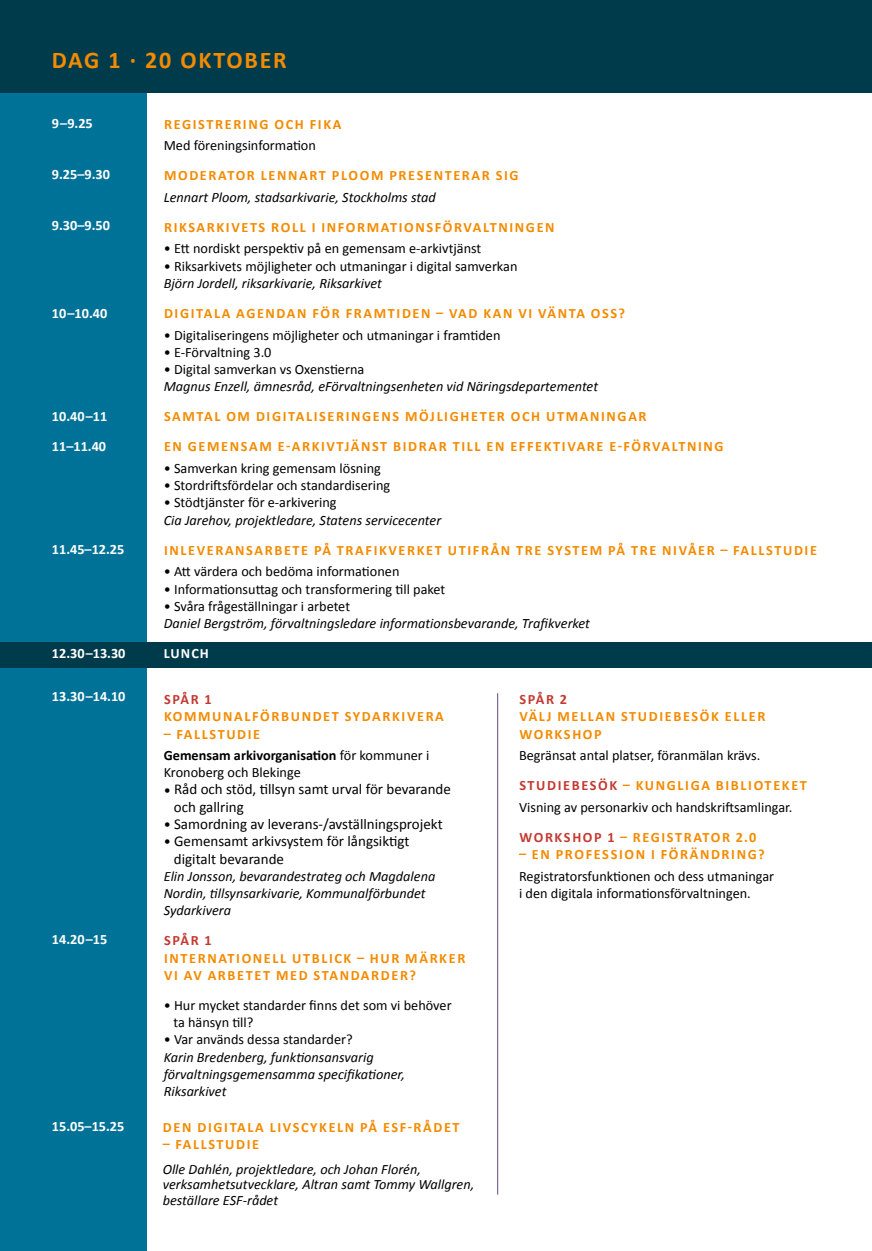
<style>
.page{position:relative;width:872px;height:1251px;background:#fff}
.page>*{position:absolute;margin:0;border:0;box-sizing:border-box;transform-origin:0 0}
.t1{font:700 24px "Calibri";letter-spacing:.075em;color:#f38b00}
.t2{font:15px/17.2px "Calibri";color:#000}
.t3{font:14.25px/17.2px "Calibri";color:#000}
.t4{font:italic 14.25px/17.2px "Calibri";color:#000}
.t5{font:700 14.25px/17.2px "Calibri";letter-spacing:.115em;color:#f38b00}
.t6{font:700 14.25px/30px "Calibri";color:#fff}
.t7{font:700 14.25px/21.5px "Calibri";color:#000}
.t8{font:700 14.25px "Calibri";letter-spacing:.115em;color:#c33a32}
.s1{color:#f38b00}
.s2{font-weight:400}
.s3{font-size:14.25px}
.s4{font-weight:700;color:#c33a32}
.s5{font-weight:700;color:#f38b00}
</style>
<div class="page">
<div style="left:0;top:81px;width:147px;height:1169px;background:#007298"></div>
<div style="left:0;top:0;width:872px;height:93px;background:#003b4c"></div>
<div style="left:0;top:641px;width:872px;height:26px;background:#003b4c"></div>
<hr style="left:497px;top:693px;width:1px;height:501px;background:#644b78">
<h1 class="t1" style="left:52px;top:44px;width:236px">DAG 1 · 20 OKTOBER</h1>
<p class="t6" style="left:52px;top:108px;width:42px">9–9.25</p>
<p class="t6" style="left:52px;top:159px;width:60px">9.25–9.30</p>
<p class="t6" style="left:52px;top:210px;width:60px">9.30–9.50</p>
<p class="t6" style="left:52px;top:298px;width:57px">10–10.40</p>
<p class="t6" style="left:52px;top:401px;width:57px">10.40–11<br>11–11.40</p>
<p class="t6" style="left:52px;top:534px;width:74px">11.45–12.25</p>
<p class="t6" style="left:52px;top:638px;width:75px">12.30–13.30</p>
<p class="t6" style="left:52px;top:681px;width:75px">13.30–14.10</p>
<p class="t6" style="left:52px;top:923px;width:57px">14.20–15</p>
<p class="t6" style="left:52px;top:1111px;width:74px">15.05–15.25</p>
<p class="t5" style="left:164px;top:115px;width:179px">REGISTRERING OCH FIKA</p>
<p class="t3" style="left:164px;top:137px;width:154px">Med föreningsinformation</p>
<p class="t5" style="left:164px;top:167px;width:356px">MODERATOR LENNART PLOOM PRESENTERAR SIG</p>
<p class="t4" style="left:164px;top:188px;width:273px">Lennart Ploom, stadsarkivarie, Stockholms stad</p>
<p class="t5" style="left:164px;top:218px;width:392px">RIKSARKIVETS ROLL I INFORMATIONSFÖRVALTNINGEN</p>
<p class="t3" style="left:164px;top:240px;width:319px">• Ett nordiskt perspektiv på en gemensam e-arkivtjänst</p>
<p class="t3" style="left:164px;top:257px;width:355px">• Riksarkivets möjligheter och utmaningar i digital samverkan</p>
<p class="t4" style="left:164px;top:274px;width:220px">Björn Jordell, riksarkivarie, Riksarkivet</p>
<p class="t5" style="left:164px;top:304px;width:463px">DIGITALA AGENDAN FÖR FRAMTIDEN – VAD KAN VI VÄNTA OSS?</p>
<p class="t3" style="left:164px;top:326px;width:338px">• Digitaliseringens möjligheter och utmaningar i framtiden</p>
<p class="t3" style="left:164px;top:343px;width:109px">• E-Förvaltning 3.0</p>
<p class="t3" style="left:164px;top:360px;width:202px">• Digital samverkan vs Oxenstierna</p>
<p class="t4" style="left:164px;top:377px;width:436px">Magnus Enzell, ämnesråd, eFörvaltningsenheten vid Näringsdepartementet</p>
<p class="t5" style="left:164px;top:401px;width:561px;line-height:30px">SAMTAL OM DIGITALISERINGENS MÖJLIGHETER OCH UTMANINGAR<br>EN GEMENSAM E-ARKIVTJÄNST BIDRAR TILL EN EFFEKTIVARE E-FÖRVALTNING</p>
<p class="t3" style="left:164px;top:459px;width:219px">• Samverkan kring gemensam lösning</p>
<p class="t3" style="left:164px;top:477px;width:228px">• Stordriftsfördelar och standardisering</p>
<p class="t3" style="left:164px;top:494px;width:174px">• Stödtjänster för e-arkivering</p>
<p class="t4" style="left:164px;top:510px;width:279px">Cia Jarehov, projektledare, Statens servicecenter</p>
<p class="t5" style="left:164px;top:541px;width:654px">INLEVERANSARBETE PÅ TRAFIKVERKET UTIFRÅN TRE SYSTEM PÅ TRE NIVÅER – FALLSTUDIE</p>
<p class="t3" style="left:164px;top:563px;width:237px">• Att värdera och bedöma informationen</p>
<p class="t3" style="left:164px;top:580px;width:283px">• Informationsuttag och transformering till paket</p>
<p class="t3" style="left:164px;top:597px;width:188px">• Svåra frågeställningar i arbetet</p>
<p class="t4" style="left:164px;top:614px;width:428px">Daniel Bergström, förvaltningsledare informationsbevarande, Trafikverket</p>
<p class="t6" style="left:164px;top:638px;width:47px">LUNCH</p>
<p class="t8" style="left:164px;top:690px;width:49px">SPÅR 1</p>
<p class="t5" style="left:164px;top:707px;width:281px">KOMMUNALFÖRBUNDET SYDARKIVERA</p>
<p class="t7" style="left:164px;top:723px;width:267px"><span class="s1">– FALLSTUDIE<br></span>Gemensam arkivorganisation <span class="s2">för kommuner i</span></p>
<p class="t3" style="left:164px;top:764px;width:138px">Kronoberg och Blekinge</p>
<p class="t2" style="left:174px;top:780px;width:278px;text-indent:-10px"><span class="s3">•</span> Råd och stöd, tillsyn samt urval för bevarande och gallring</p>
<p class="t2" style="left:164px;top:815px;width:280px"><span class="s3">•</span> Samordning av leverans-/avställningsprojekt</p>
<p class="t2" style="left:174px;top:832px;width:237px;text-indent:-10px"><span class="s3">•</span> Gemensamt arkivsystem för långsiktigt digitalt bevarande</p>
<p class="t4" style="left:164px;top:866px;width:273px">Elin Jonsson, bevarandestrateg och Magdalena<br>Nordin, tillsynsarkivarie, Kommunalförbundet<br>Sydarkivera</p>
<p class="t8" style="left:164px;top:931px;width:49px">SPÅR 1</p>
<p class="t5" style="left:164px;top:949px;width:303px">INTERNATIONELL UTBLICK – HUR MÄRKER<br>VI AV ARBETET MED STANDARDER?</p>
<p class="t3" style="left:173px;top:996px;width:280px;text-indent:-10px">• Hur mycket standarder finns det som vi behöver ta hänsyn till?</p>
<p class="t3" style="left:164px;top:1030px;width:190px">• Var används dessa standarder?</p>
<p class="t4" style="left:164px;top:1047px;width:243px">Karin Bredenberg, funktionsansvarig förvaltningsgemensamma specifikationer,<br>Riksarkivet</p>
<p class="t8" style="left:519px;top:690px;width:49px">SPÅR 2</p>
<p class="t5" style="left:519px;top:708px;width:247px">VÄLJ MELLAN STUDIEBESÖK ELLER<br>WORKSHOP</p>
<p class="t3" style="left:519px;top:740px;width:289px;line-height:30px">Begränsat antal platser, föranmälan krävs.<br><span class="s4">STUDIEBESÖK</span> <span class="s5">– KUNGLIGA BIBLIOTEKET</span></p>
<p class="t3" style="left:519px;top:791px;width:275px;line-height:30px">Visning av personarkiv och handskriftsamlingar.<br><span class="s4">WORKSHOP 1</span> <span class="s5">– REGISTRATOR 2.0</span></p>
<p class="t5" style="left:519px;top:845px;width:247px">– EN PROFESSION I FÖRÄNDRING?</p>
<p class="t3" style="left:519px;top:867px;width:257px">Registratorsfunktionen och dess utmaningar i den digitala informationsförvaltningen.</p>
<p class="t5" style="left:163px;top:1118px;width:298px">DEN DIGITALA LIVSCYKELN PÅ ESF-RÅDET</p>
<p class="t5" style="left:163px;top:1135px;width:98px">– FALLSTUDIE</p>
<p class="t4" style="left:163px;top:1160px;width:313px;line-height:15.8px">Olle Dahlén, projektledare, och Johan Florén, verksamhetsutvecklare, Altran samt Tommy Wallgren, beställare ESF-rådet</p>
</div>
